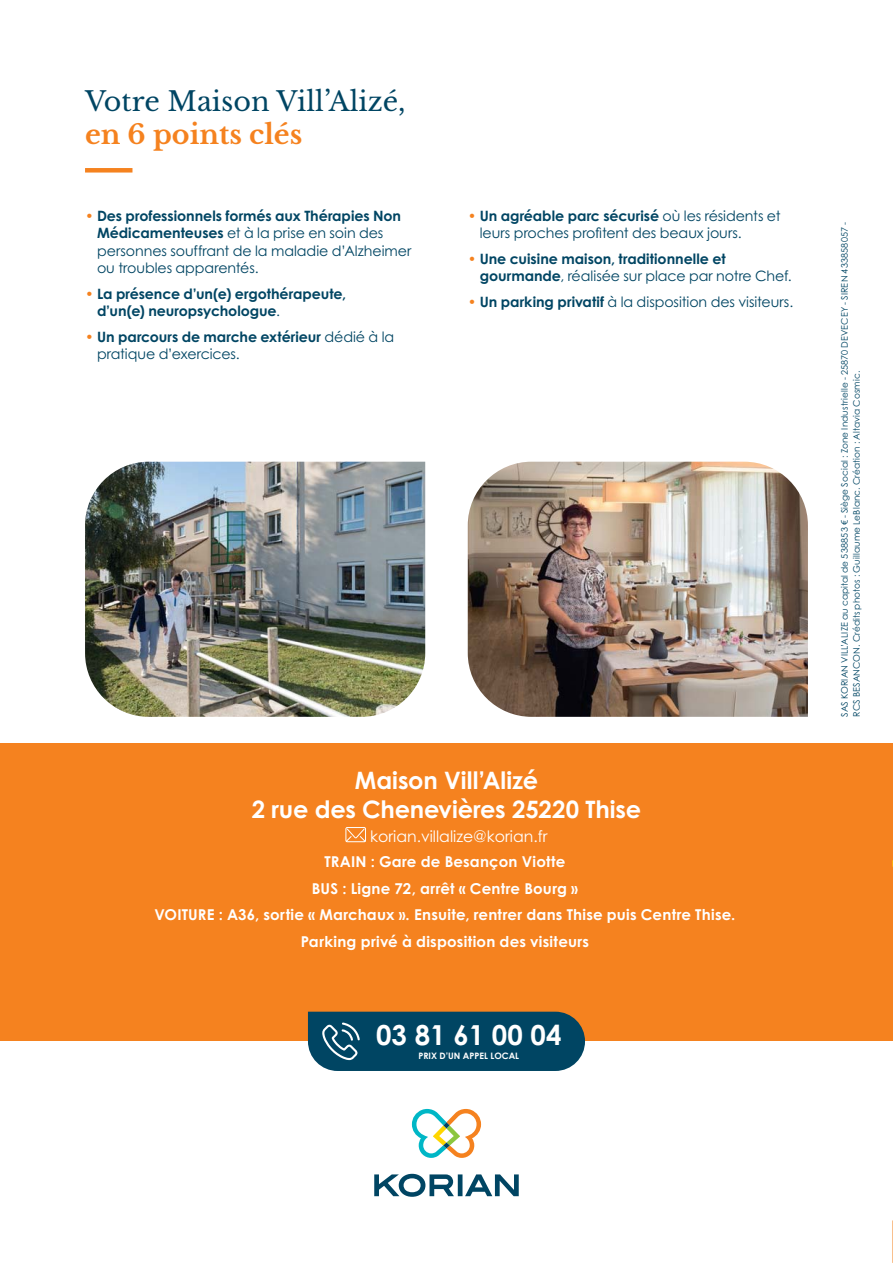
<style>
.page{position:relative;width:893px;height:1263px;background:#fff}
.page>*{position:absolute;margin:0;border:0;box-sizing:border-box;transform-origin:0 0}
.t1{font:700 27.6px "Century Gothic Std";color:#fff}
.t2{font:27px "Libre Baskerville";color:#004563}
.t3{font:700 27px "Libre Baskerville";color:#f5821f}
.t4{font:700 24px/28.8px "Century Gothic Std";letter-spacing:-.005em;color:#fff;text-align:center}
.t5{font:15.75px "Century Gothic Std";color:#fff}
.t6{font:700 15px/26.5px "Century Gothic Std";letter-spacing:.015em;color:#fff;text-align:center}
.t7{font:14.25px/17.2px "Century Gothic Std";letter-spacing:-.005em;color:#004563}
.t8{font:700 14.25px/17.2px "Century Gothic Std";letter-spacing:-.005em;color:#004563}
.t9{font:9px/12px "Century Gothic Std";letter-spacing:.015em;color:#004563}
.t10{font:700 8.85px "Century Gothic Std";color:#fff}
.s1{color:#f5821f}
.s2{font-weight:700}
.s3{font-weight:400;color:#f5821f}
.s4{font-weight:400}
</style>
<div class="page">
<img style="left:468px;top:462px;width:340px;height:255px">
<img style="left:85px;top:462px;width:340px;height:255px">
<div style="left:85px;top:168px;width:47px;height:5px;background:#f5821f"></div>
<div style="left:0;top:743px;width:893px;height:297px;background:#f5821f"></div>
<div style="left:308px;top:1012px;width:277px;height:59px;background:#004563"></div>
<svg style="left:412px;top:1109px;width:69px;height:49px"></svg>
<svg style="left:374px;top:1174px;width:145px;height:23px"></svg>
<div style="left:346px;top:827px;width:20px;height:15px;border:1px solid #fff"></div>
<svg style="left:345px;top:828px;width:21px;height:14px"></svg>
<h2 class="t2" style="left:85px;top:89px;width:322px">Votre Maison Vill’Alizé,</h2>
<h2 class="t3" style="left:85px;top:119px;width:219px">en 6 points clés</h2>
<p class="t7" style="left:97px;top:209px;width:316px;text-indent:-12px"><span class="s1">•</span> <span class="s2">Des professionnels formés aux Thérapies Non Médicamenteuses</span> et à la prise en soin des personnes souffrant de la maladie d’Alzheimer ou troubles apparentés.</p>
<p class="t8" style="left:97px;top:286px;width:251px;text-indent:-12px"><span class="s3">•</span> La présence d’un(e) ergothérapeute, d’un(e) neuropsychologue<span class="s4">.</span></p>
<p class="t7" style="left:97px;top:330px;width:299px;text-indent:-12px"><span class="s1">•</span> <span class="s2">Un parcours de marche extérieur</span> dédié à la pratique d’exercices.</p>
<p class="t7" style="left:480px;top:209px;width:302px;text-indent:-12px"><span class="s1">•</span> <span class="s2">Un agréable parc sécurisé</span> où les résidents et leurs proches profitent des beaux jours.</p>
<p class="t8" style="left:480px;top:252px;width:314px;text-indent:-12px"><span class="s3">•</span> Une cuisine maison, traditionnelle et gourmande<span class="s4">, réalisée sur place par notre Chef.</span></p>
<p class="t7" style="left:468px;top:295px;width:327px"><span class="s1">•</span> <span class="s2">Un parking privatif</span> à la disposition des visiteurs.</p>
<h3 class="t4" style="left:252px;top:768px;width:391px">Maison Vill’Alizé<br>2 rue des Chenevières 25220 Thise</h3>
<p class="t5" style="left:370px;top:831px;width:179px">korian.villalize@korian.fr</p>
<p class="t6" style="left:154px;top:850px;width:582px">TRAIN : Gare de Besançon Viotte<br>BUS : Ligne 72, arrêt « Centre Bourg »<br>VOITURE : A36, sortie « Marchaux ». Ensuite, rentrer dans Thise puis Centre Thise.<br>Parking privé à disposition des visiteurs</p>
<h1 class="t1" style="left:376px;top:1025px;width:187px">03 81 61 00 04</h1>
<p class="t10" style="left:418px;top:1053px;width:102px">PRIX D’UN APPEL LOCAL</p>
<p class="t9" style="left:839px;top:717px;width:496px;rotate:-90deg">SAS KORIAN VILL’ALIZE au capital de 538853 € - Siège Social : Zone Industrielle - 25870 DEVECEY - SIREN 433858057 -<br>RCS BESANCON. Crédits photos : Guillaume LeBlanc. Création : Altavia Cosmic.</p>
</div>
